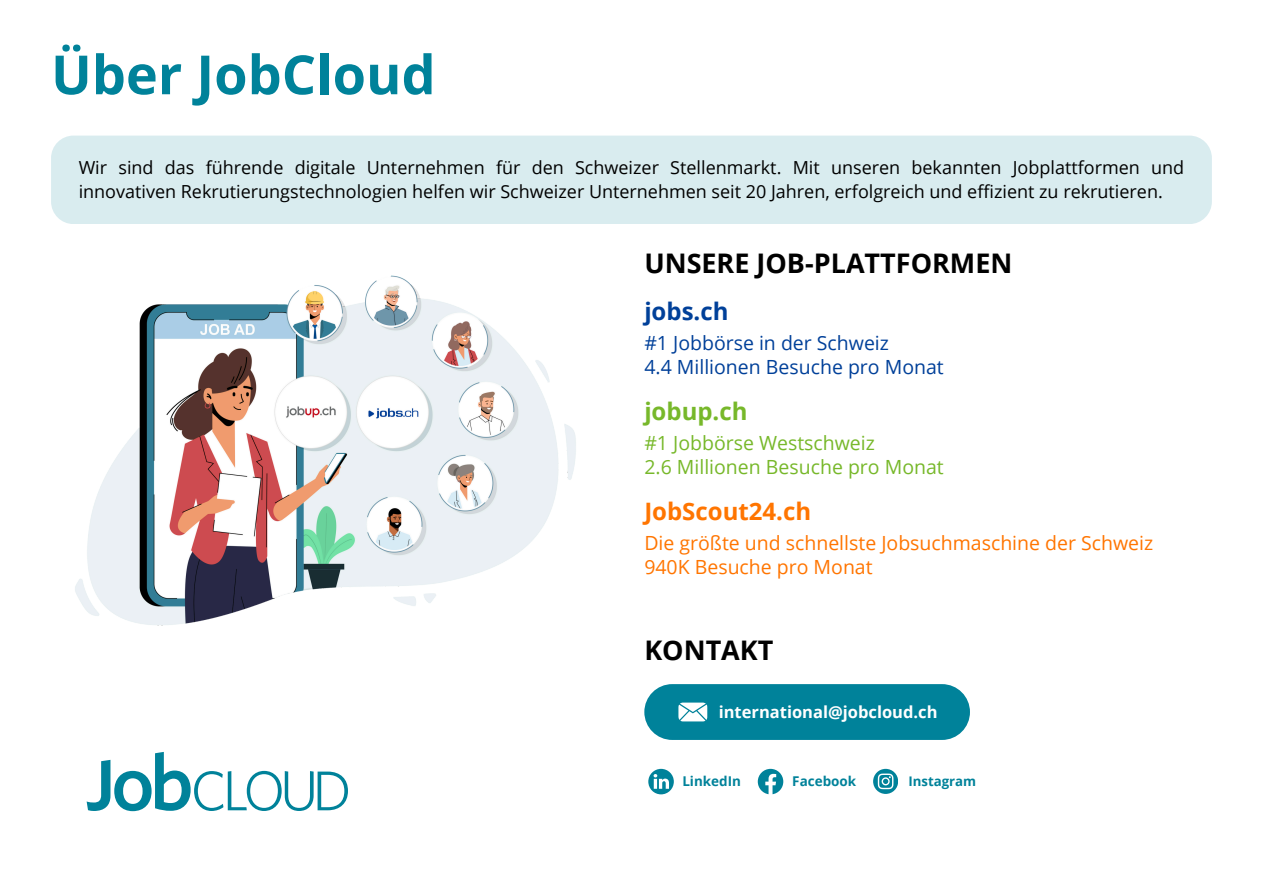
<style>
.page{position:relative;width:1263px;height:894px;background:#fff}
.page>*{position:absolute;margin:0;border:0;box-sizing:border-box;transform-origin:0 0}
.t1{font:700 54px "Open Sans";color:#00829a}
.t2{font:700 27px "Open Sans";color:#000}
.t3{font:700 24px "Open Sans";color:#ff7500}
.t4{font:700 24px "Open Sans";color:#77b82a}
.t5{font:700 24px "Open Sans";color:#004099}
.t6{font:19.5px/24px "Open Sans";color:#ff7500}
.t7{font:19.5px/24px "Open Sans";color:#004099}
.t8{font:19.5px/24px "Open Sans";color:#77b82a}
.t9{font:18px/24.8px "Open Sans";color:#000}
.t10{font:700 16.5px "Open Sans";color:#fff}
.t11{font:700 13.5px "Open Sans";color:#00829a}
.t12{font:700 13.2px "Open Sans";color:#00829a}
</style>
<div class="page">
<img style="left:75px;top:275px;width:501px;height:351px">
<svg style="left:87px;top:751px;width:261px;height:59px"></svg>
<div style="left:51px;top:135px;width:1161px;height:89px;background:#d9ecef;border-radius:22px"></div>
<div style="left:644px;top:684px;width:326px;height:55px;background:#00829a;border-radius:28px"></div>
<svg style="left:678px;top:702px;width:29px;height:19px"></svg>
<svg style="left:648px;top:768px;width:26px;height:26px"></svg>
<svg style="left:758px;top:768px;width:25px;height:26px"></svg>
<svg style="left:873px;top:768px;width:25px;height:25px"></svg>
<h2 class="t1" style="left:51px;top:37px;width:386px">Über JobCloud</h2>
<p class="t9" style="left:79px;top:154px;width:1107px">Wir sind das führende digitale Unternehmen für den Schweizer Stellenmarkt. Mit unseren bekannten Jobplattformen und innovativen Rekrutierungstechnologien helfen wir Schweizer Unternehmen seit 20 Jahren, erfolgreich und effizient zu rekrutieren.</p>
<h3 class="t2" style="left:644px;top:244px;width:370px">UNSERE JOB-PLATTFORMEN</h3>
<h4 class="t5" style="left:644px;top:294px;width:86px">jobs.ch</h4>
<h3 class="t7" style="left:644px;top:330px;width:301px">#1 Jobbörse in der Schweiz<br>4.4 Millionen Besuche pro Monat</h3>
<h4 class="t4" style="left:644px;top:394px;width:105px">jobup.ch</h4>
<h3 class="t8" style="left:644px;top:430px;width:301px">#1 Jobbörse Westschweiz<br>2.6 Millionen Besuche pro Monat</h3>
<h4 class="t3" style="left:644px;top:494px;width:168px">JobScout24.ch</h4>
<h2 class="t6" style="left:644px;top:530px;width:510px">Die größte und schnellste Jobsuchmaschine der Schweiz<br>940K Besuche pro Monat</h2>
<h5 class="t2" style="left:644px;top:631px;width:131px">KONTAKT</h5>
<h4 class="t10" style="left:719px;top:700px;width:220px">international@jobcloud.ch</h4>
<p class="t11" style="left:682px;top:771px;width:60px">LinkedIn</p>
<p class="t11" style="left:792px;top:771px;width:65px">Facebook</p>
<p class="t12" style="left:908px;top:771px;width:69px">Instagram</p>
</div>
